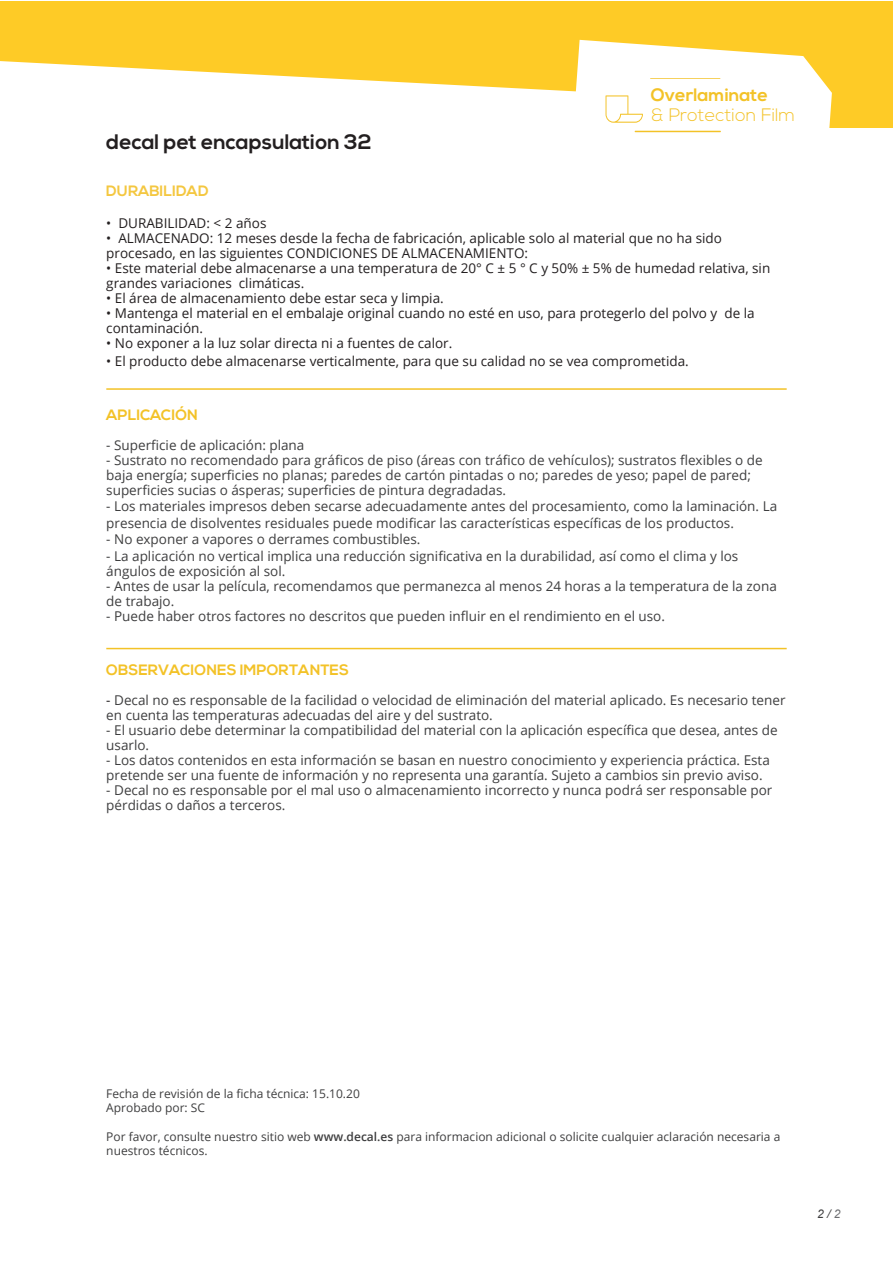
<style>
.page{position:relative;width:893px;height:1263px;background:#fff}
.page>*{position:absolute;margin:0;border:0;box-sizing:border-box;transform-origin:0 0}
.t1{font:700 21px "Nexa";color:#231f20}
.t2{font:300 18px "Nexa";color:#f3c227}
.t3{font:700 18px "Nexa";color:#f3c227}
.t4{font:700 15px "Nexa";color:#f3c227}
.t5{font:700 15px "Nexa";color:#f4c740}
.t6{font:13.5px/15px "Open Sans";color:#3e3e3f}
.t7{font:13.5px/15px "Open Sans";color:#231f20}
.t8{font:12px/14.4px "Open Sans";color:#3e3e3f}
.t9{font:italic 12px "Arial";color:#3e3e3f}
.s1{color:#231f20}
.s2{font-weight:600}
.s3{color:#6c6d70}
</style>
<div class="page">
<div style="left:0;top:1px;width:893px;height:127px;background:#fecb26"></div>
<svg style="left:0;top:61px;width:559px;height:67px;fill:#fff"></svg>
<svg style="left:559px;top:40px;width:273px;height:93px;fill:#fff"></svg>
<hr style="left:635px;top:131px;width:86px;height:1px;background:#f3c227">
<svg style="left:650px;top:78px;width:70px;height:1px"></svg>
<svg style="left:605px;top:95px;width:38px;height:28px"></svg>
<hr style="left:106px;top:388px;width:681px;height:2px;background:#f3c227">
<hr style="left:106px;top:648px;width:681px;height:1px;background:#f3c227">
<h1 class="t1" style="left:106px;top:130px;width:267px">decal pet encapsulation 32</h1>
<h2 class="t3" style="left:651px;top:84px;width:119px">Overlaminate</h2>
<h2 class="t2" style="left:651px;top:104px;width:146px">&amp; Protection Film</h2>
<p class="t5" style="left:106px;top:182px;width:104px">DURABILIDAD</p>
<p class="t7" style="left:106px;top:215px;width:162px">• DURABILIDAD: &lt; 2 años</p>
<p class="t7" style="left:106px;top:230px;width:617px">• ALMACENADO: 12 meses desde la fecha de fabricación, aplicable solo al material que no ha sido procesado, en las siguientes CONDICIONES DE ALMACENAMIENTO:</p>
<p class="t7" style="left:106px;top:260px;width:665px">• Este material debe almacenarse a una temperatura de 20° C ± 5 ° C y 50% ± 5% de humedad relativa, sin grandes variaciones climáticas.</p>
<p class="t7" style="left:106px;top:290px;width:339px">• El área de almacenamiento debe estar seca y limpia.</p>
<p class="t7" style="left:106px;top:305px;width:650px">• Mantenga el material en el embalaje original cuando no esté en uso, para protegerlo del polvo y de la contaminación.</p>
<p class="t7" style="left:106px;top:335px;width:348px">• No exponer a la luz solar directa ni a fuentes de calor.</p>
<p class="t7" style="left:106px;top:353px;width:584px">• El producto debe almacenarse verticalmente, para que su calidad no se vea comprometida.</p>
<p class="t4" style="left:106px;top:406px;width:93px">APLICACIÓN</p>
<p class="t6" style="left:106px;top:437px;width:200px">- Superficie de aplicación: plana</p>
<p class="t6" style="left:106px;top:452px;width:658px">- Sustrato no recomendado para gráficos de piso (áreas con tráfico de vehículos); sustratos flexibles o de baja energía; superficies no planas; paredes de cartón pintadas o no; paredes de yeso; papel de pared; superficies sucias o ásperas; superficies de pintura degradadas.</p>
<p class="t6" style="left:106px;top:498px;width:672px;line-height:16.5px">- Los materiales impresos deben secarse adecuadamente antes del procesamiento, como la laminación. La presencia de disolventes residuales puede modificar las características específicas de los productos.</p>
<p class="t6" style="left:106px;top:531px;width:316px">- No exponer a vapores o derrames combustibles.</p>
<p class="t6" style="left:106px;top:548px;width:633px">- La aplicación no vertical implica una reducción significativa en la durabilidad, así como el clima y los ángulos de exposición al sol.</p>
<p class="t6" style="left:106px;top:578px;width:672px">- Antes de usar la película, recomendamos que permanezca al menos 24 horas a la temperatura de la zona de trabajo.</p>
<p class="t6" style="left:106px;top:608px;width:560px">- Puede haber otros factores no descritos que pueden influir en el rendimiento en el uso.</p>
<p class="t4" style="left:106px;top:661px;width:244px">OBSERVACIONES IMPORTANTES</p>
<p class="t6" style="left:106px;top:692px;width:681px"><span class="s1">-</span> Decal no es responsable de la facilidad o velocidad de eliminación del material aplicado. Es necesario tener en cuenta las temperaturas adecuadas del aire y del sustrato.</p>
<p class="t6" style="left:106px;top:722px;width:673px">- El usuario debe determinar la compatibilidad del material con la aplicación específica que desea, antes de usarlo.</p>
<p class="t6" style="left:106px;top:752px;width:665px">- Los datos contenidos en esta información se basan en nuestro conocimiento y experiencia práctica. Esta pretende ser una fuente de información y no representa una garantía. Sujeto a cambios sin previo aviso.</p>
<p class="t6" style="left:106px;top:782px;width:668px">- Decal no es responsable por el mal uso o almacenamiento incorrecto y nunca podrá ser responsable por pérdidas o daños a terceros.</p>
<p class="t8" style="left:106px;top:1086px;width:255px">Fecha de revisión de la ficha técnica: 15.10.20<br>Aprobado por: SC</p>
<p class="t8" style="left:106px;top:1129px;width:676px">Por favor, consulte nuestro sitio web <span class="s2">www.decal.es</span> para informacion adicional o solicite cualquier aclaración necesaria a nuestros técnicos.</p>
<p class="t9" style="left:817px;top:1206px;width:25px">2 / <span class="s3">2</span></p>
</div>
